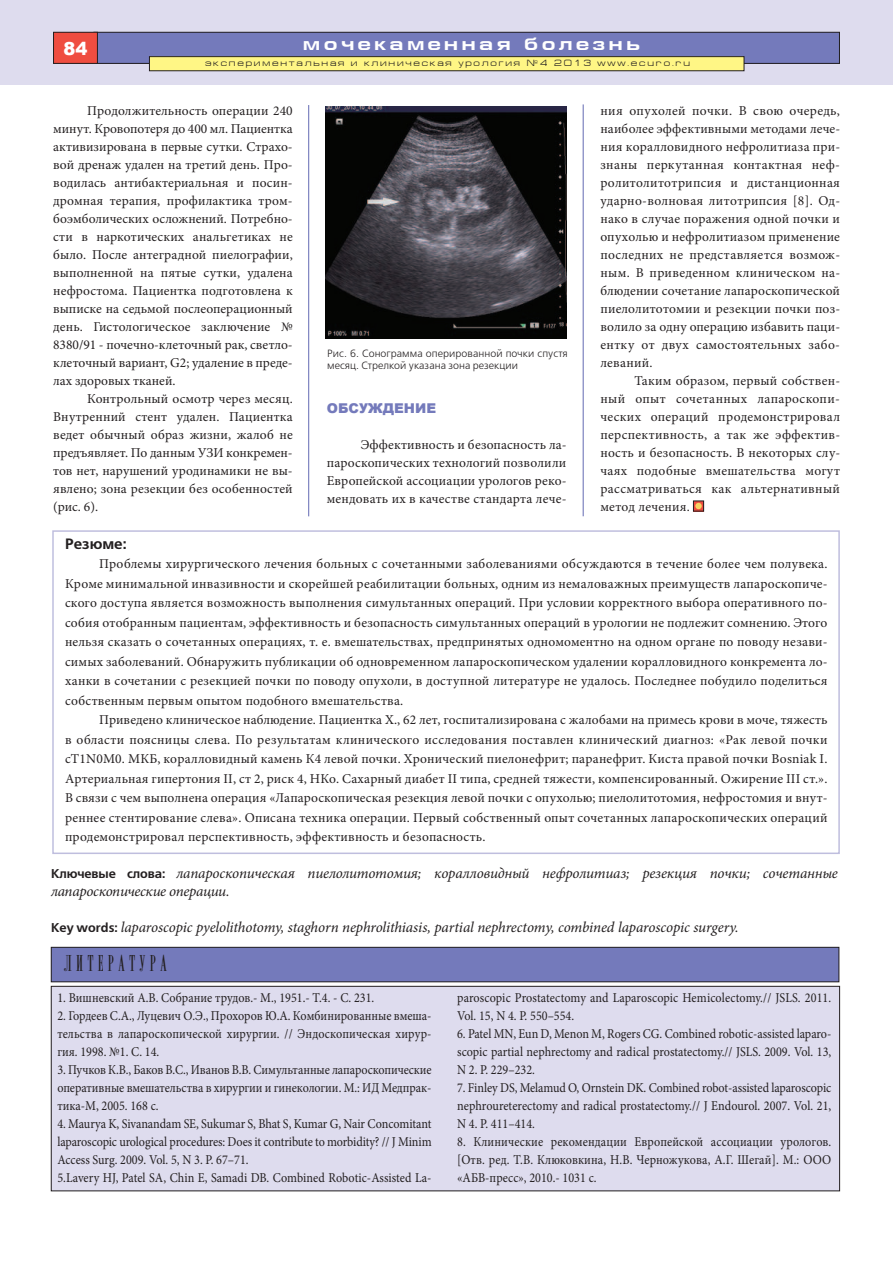
<style>
.page{position:relative;width:893px;height:1263px;background:#fff}
.page>*{position:absolute;margin:0;border:0;box-sizing:border-box;transform-origin:0 0}
.t1{font:22.5px "Radar";letter-spacing:.2em;color:#231f20}
.t2{font:700 18px "Europe Ext";letter-spacing:.2em;color:#fff}
.t3{font:900 18px "Arial";color:#fff}
.t4{font:italic 15px/18px "Minion Pro";letter-spacing:-.01em;color:#231f20}
.t5{font:700 15px "Free Set C";color:#231f20}
.t6{font:13.5px/18px "Minion Pro";letter-spacing:.005em;color:#231f20;text-align:justify}
.t7{font:13.5px/18px "Minion Pro";letter-spacing:.005em;color:#231f20;text-align:justify;scale:.9 1}
.t8{font:900 13.5px "Arial";color:#747abb}
.t9{font:10.5px/12px "Free Set C";letter-spacing:.005em;color:#231f20}
.t10{font:9px "Europe Ext";letter-spacing:.2em;color:#231f20}
.s1{font-family:"Free Set C";font-weight:700;font-style:normal;font-size:12.75px}
</style>
<div class="page">
<div style="left:0;top:0;width:893px;height:85px;background:#dedcee"></div>
<div style="left:94px;top:32px;width:745px;height:31px;background:#747abb"></div>
<div style="left:94px;top:32px;width:746px;height:32px;border:1px solid #231f20"></div>
<div style="left:54px;top:32px;width:43px;height:31px;background:#ef4d40"></div>
<div style="left:53px;top:32px;width:45px;height:32px;border:1px solid #231f20"></div>
<div style="left:149px;top:57px;width:595px;height:14px;background:#fff685"></div>
<div style="left:149px;top:56px;width:595px;height:15px;border:1px solid #231f20"></div>
<hr style="left:308px;top:105px;width:1px;height:411px;background:#747abb">
<hr style="left:583px;top:104px;width:1px;height:412px;background:#747abb">
<div style="left:693px;top:501px;width:11px;height:10px;border:1px solid #231f20"></div>
<div style="left:695px;top:503px;width:7px;height:6px;background:#f6d462;border-radius:50%"></div>
<div style="left:51px;top:986px;width:789px;height:205px;background:#dedcee"></div>
<div style="left:51px;top:986px;width:789px;height:205px;border:1px solid #231f20"></div>
<div style="left:51px;top:947px;width:788px;height:35px;background:#747abb"></div>
<div style="left:51px;top:947px;width:788px;height:35px;border:1px solid #231f20"></div>
<div style="left:52px;top:530px;width:788px;height:324px;border:2px solid #bfbede"></div>
<img style="left:325px;top:106px;width:242px;height:232px">
<h2 class="t3" style="left:64px;top:35px;width:26px">84</h2>
<h2 class="t2" style="left:303px;top:37px;width:339px">мочекаменная болезнь</h2>
<p class="t10" style="left:205px;top:60px;width:486px">экспериментальная и клиническая урология №4 2013 www.ecuro.ru</p>
<p class="t6" style="left:53px;top:103px;width:241px;text-indent:34px">Продолжительность операции 240 минут. Кровопотеря до 400 мл. Пациентка активизирована в первые сутки. Страхо&shy;вой дренаж удален на третий день. Про&shy;водилась антибактериальная и посин&shy;дромная терапия, профилактика тром&shy;боэмболических осложнений. Потребно&shy;сти в наркотических анальгетиках не было. После антеградной пиелографии, выполненной на пятые сутки, удалена нефростома. Пациентка подготовлена к выписке на седьмой послеоперационный день. Гистологическое заключение № 8380/91 - почечно-клеточный рак, светло&shy;клеточный вариант, G2; удаление в преде&shy;лах здоровых тканей.</p>
<p class="t6" style="left:53px;top:391px;width:241px;text-indent:34px">Контрольный осмотр через месяц.<br>Внутренний стент удален. Пациентка ведет обычный образ жизни, жалоб не предъявляет. По данным УЗИ конкремен&shy;тов нет, нарушений уродинамики не вы&shy;явлено; зона резекции без особенностей (рис. 6).</p>
<p class="t8" style="left:327px;top:398px;width:111px">ОБСУЖДЕНИЕ</p>
<p class="t9" style="left:327px;top:348px;width:242px">Рис. 6. Сонограмма оперированной почки спустя месяц. Стрелкой указана зона резекции</p>
<p class="t6" style="left:327px;top:437px;width:241px;text-indent:34px">Эффективность и безопасность ла&shy;пароскопических технологий позволили Европейской ассоциации урологов реко&shy;мендовать их в качестве стандарта лече-</p>
<p class="t6" style="left:600px;top:103px;width:241px">ния опухолей почки. В свою очередь, наиболее эффективными методами лече&shy;ния коралловидного нефролитиаза при&shy;знаны перкутанная контактная неф&shy;ролитолитотрипсия и дистанционная ударно-волновая литотрипсия [8]. Од&shy;нако в случае поражения одной почки и опухолью и нефролитиазом применение последних не представляется возмож&shy;ным. В приведенном клиническом на&shy;блюдении сочетание лапароскопической пиелолитотомии и резекции почки поз&shy;волило за одну операцию избавить паци&shy;ентку от двух самостоятельных забо&shy;леваний.</p>
<p class="t6" style="left:600px;top:373px;width:241px;text-indent:34px">Таким образом, первый собствен&shy;ный опыт сочетанных лапароскопи&shy;ческих операций продемонстрировал перспективность, а так же эффектив&shy;ность и безопасность. В некоторых слу&shy;чаях подобные вмешательства могут рассматриваться как альтернативный метод лечения.</p>
<p class="t5" style="left:65px;top:535px;width:63px">Резюме:</p>
<p class="t6" style="left:65px;top:555px;width:764px;line-height:19.5px;text-indent:34px">Проблемы хирургического лечения больных с сочетанными заболеваниями обсуждаются в течение более чем полувека.<br>Кроме минимальной инвазивности и скорейшей реабилитации больных, одним из немаловажных преимуществ лапароскопиче&shy;ского доступа является возможность выполнения симультанных операций. При условии корректного выбора оперативного по&shy;собия отобранным пациентам, эффективность и безопасность симультанных операций в урологии не подлежит сомнению. Этого нельзя сказать о сочетанных операциях, т. е. вмешательствах, предпринятых одномоментно на одном органе по поводу незави&shy;симых заболеваний. Обнаружить публикации об одновременном лапароскопическом удалении коралловидного конкремента ло&shy;ханки в сочетании с резекцией почки по поводу опухоли, в доступной литературе не удалось. Последнее побудило поделиться собственным первым опытом подобного вмешательства.</p>
<p class="t6" style="left:65px;top:711px;width:764px;line-height:19.5px;text-indent:34px">Приведено клиническое наблюдение. Пациентка Х., 62 лет, госпитализирована с жалобами на примесь крови в моче, тяжесть в области поясницы слева. По результатам клинического исследования поставлен клинический диагноз: «Рак левой почки сT1N0M0. МКБ, коралловидный камень К4 левой почки. Хронический пиелонефрит; паранефрит. Киста правой почки Bosniak I.<br>Артериальная гипертония II, ст 2, риск 4, НКо. Сахарный диабет II типа, средней тяжести, компенсированный. Ожирение III ст.».<br>В связи с чем выполнена операция «Лапароскопическая резекция левой почки с опухолью; пиелолитотомия, нефростомия и внут&shy;реннее стентирование слева». Описана техника операции. Первый собственный опыт сочетанных лапароскопических операций продемонстрировал перспективность, эффективность и безопасность.</p>
<p class="t4" style="left:51px;top:866px;width:788px"><span class="s1">Ключевые слова:</span> лапароскопическая пиелолитотомия; коралловидный нефролитиаз; резекция почки; сочетанные лапароскопические операции.</p>
<p class="t4" style="left:51px;top:920px;width:689px"><span class="s1">Кey words:</span> laparoscopic pyelolithotomy, staghorn nephrolithiasis, partial nephrectomy, combined laparoscopic surgery.</p>
<h1 class="t1" style="left:64px;top:954px;width:104px">ЛИТЕРАТУРА</h1>
<p class="t7" style="left:57px;top:990px;width:354px">1. Вишневский А.В. Собрание трудов.- М., 1951.- Т.4. - С. 231.</p>
<p class="t7" style="left:57px;top:1008px;width:417px">2. Гордеев С.А., Луцевич О.Э., Прохоров Ю.А. Комбинированные вмеша&shy;тельства в лапароскопической хирургии. // Эндоскопическая хирур&shy;гия. 1998. №1. С. 14.</p>
<p class="t7" style="left:57px;top:1062px;width:417px">3. Пучков К.В., Баков В.С., Иванов В.В. Симультанные лапароскопические оперативные вмешательства в хирургии и гинекологии. М.: ИД Медпрак&shy;тика-М, 2005. 168 с.</p>
<p class="t7" style="left:57px;top:1116px;width:417px;text-align:left">4. Maurya K, Sivanandam SE, Sukumar S, Bhat S, Kumar G, Nair Concomitant laparoscopic urological procedures: Does it contribute to morbidity? // J Minim Access Surg. 2009. Vol. 5, N 3. P. 67–71.<br>5.Lavery HJ, Patel SA, Chin E, Samadi DB. Combined Robotic-Assisted La-</p>
<p class="t7" style="left:457px;top:990px;width:417px">paroscopic Prostatectomy and Laparoscopic Hemicolectomy.// JSLS. 2011.<br>Vol. 15, N 4. P. 550–554.</p>
<p class="t7" style="left:457px;top:1026px;width:417px">6. Patel MN, Eun D, Menon M, Rogers CG. Combined robotic-assisted laparo&shy;scopic partial nephrectomy and radical prostatectomy.// JSLS. 2009. Vol. 13, N 2. P. 229–232.</p>
<p class="t7" style="left:457px;top:1080px;width:417px">7. Finley DS, Melamud O, Ornstein DK. Combined robot-assisted laparoscopic nephroureterectomy and radical prostatectomy.// J Endourol. 2007. Vol. 21, N 4. P. 411–414.</p>
<p class="t7" style="left:457px;top:1134px;width:417px">8. Клинические рекомендации Европейской ассоциации урологов. [Отв. ред. Т.В. Клюковкина, Н.В. Черножукова, А.Г. Шегай]. М.: ООО «АБВ-пресс», 2010.- 1031 с.</p>
</div>
